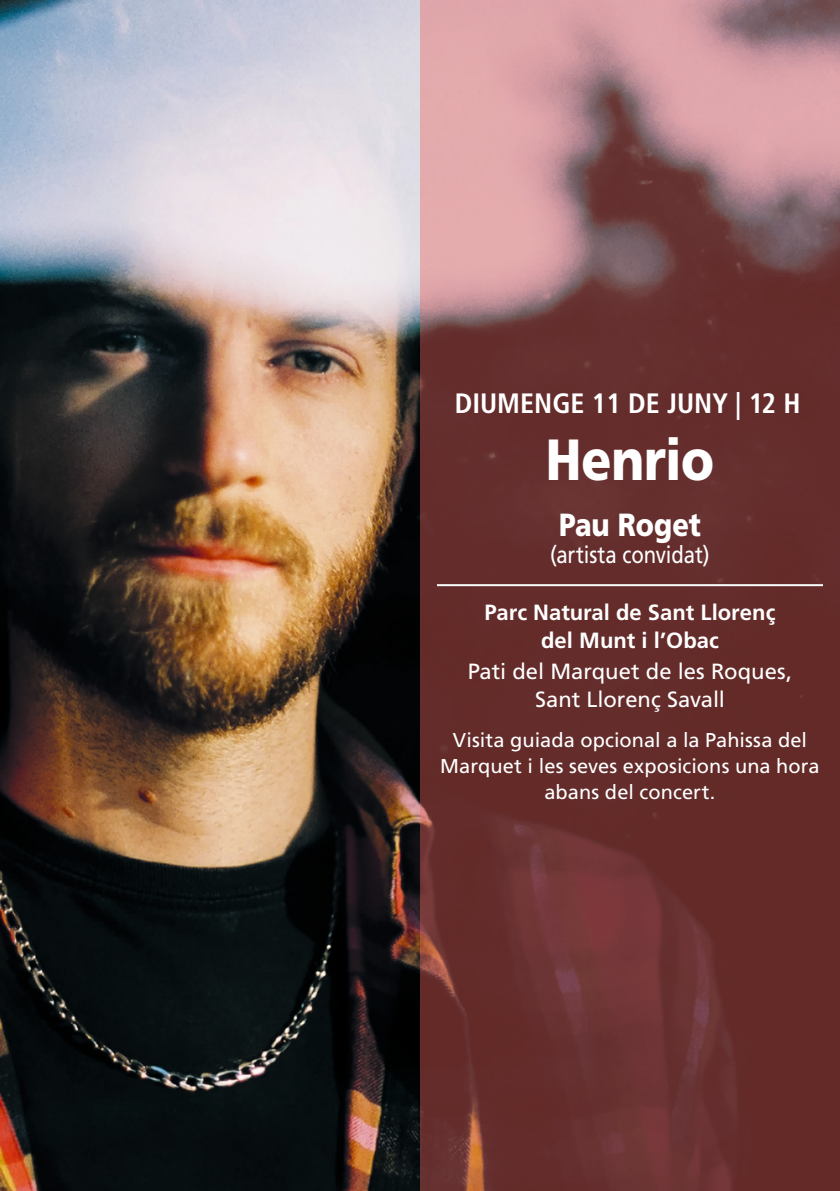
<style>
.page{position:relative;width:840px;height:1191px;background:#fff}
.page>*{position:absolute;margin:0;border:0;box-sizing:border-box;transform-origin:0 0}
.t1{font:900 58px "Frutiger LT Std";letter-spacing:-.005em;color:#fff;scale:.85 1}
.t2{font:900 32px "Frutiger LT Std";letter-spacing:-.005em;color:#fff;scale:.85 1}
.t3{font:700 condensed 28px "Frutiger LT Std";color:#fff}
.t4{font:24px "Frutiger LT Std";letter-spacing:-.005em;color:#fff;scale:.85 1}
.t5{font:22px/28px "Frutiger LT Std";color:#fff;text-align:center}
.t6{font:700 22px/28px "Frutiger LT Std";color:#fff;text-align:center}
.t7{font:20px/26px "Frutiger LT Std";letter-spacing:.005em;color:#fff;text-align:center}
</style>
<div class="page">
<img style="left:0;top:0;width:420px;height:1191px">
<svg style="left:420px;top:0;width:419px;height:1191px;background:#7a4444"></svg>
<hr style="left:437px;top:584px;width:385px;height:2px;background:#fff">
<h3 class="t3" style="left:454px;top:386px;width:347px">DIUMENGE 11 DE JUNY | 12 H</h3>
<h1 class="t1" style="left:545px;top:425px;width:199px">Henrio</h1>
<h2 class="t2" style="left:558px;top:506px;width:168px">Pau Roget</h2>
<p class="t4" style="left:550px;top:541px;width:189px">(artista convidat)</p>
<p class="t6" style="left:484px;top:599px;width:292px">Parc Natural de Sant Llorenç del Munt i l’Obac</p>
<p class="t5" style="left:467px;top:657px;width:326px">Pati del Marquet de les Roques,<br>Sant Llorenç Savall</p>
<p class="t7" style="left:440px;top:727px;width:381px">Visita guiada opcional a la Pahissa del<br>Marquet i les seves exposicions una hora abans del concert.</p>
</div>
